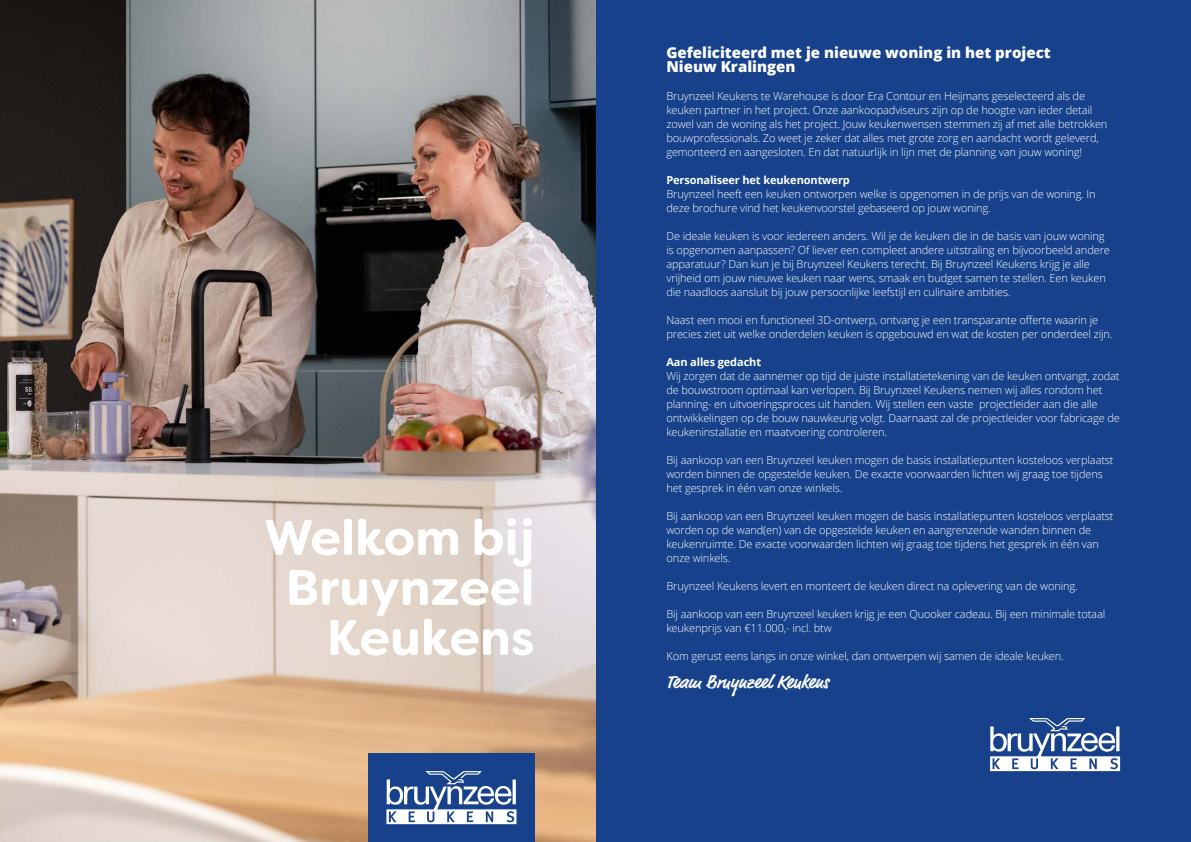
<style>
.page{position:relative;width:1191px;height:842px;background:#fff}
.page>*{position:absolute;margin:0;border:0;box-sizing:border-box;transform-origin:0 0}
.t1{font:700 50px/50px "Filson Soft";color:#fff;text-align:right}
.t2{font:700 19px "Market Pro";color:#fff}
.t3{font:800 15px/14px "Open Sans";color:#fff}
.t4{font:300 11px/14px "Open Sans";letter-spacing:-.01em;color:#fff}
.t5{font:700 11px "Open Sans";letter-spacing:-.01em;color:#fff}
</style>
<div class="page">
<div style="left:595px;top:0;width:596px;height:842px;background:#17428b"></div>
<img style="left:0;top:0;width:595px;height:842px">
<div style="left:368px;top:753px;width:166px;height:89px;background:#17428b"></div>
<svg style="left:386px;top:771px;width:130px;height:53px"></svg>
<svg style="left:990px;top:718px;width:130px;height:53px"></svg>
<h1 class="t1" style="left:264px;top:513px;width:272px">Welkom bij<br>Bruynzeel<br>Keukens</h1>
<h3 class="t3" style="left:666px;top:45px;width:386px">Gefeliciteerd met je nieuwe woning in het project<br>Nieuw Kralingen</h3>
<p class="t4" style="left:666px;top:89px;width:442px">Bruynzeel Keukens te Warehouse is door Era Contour en Heijmans geselecteerd als de keuken partner in het project. Onze aankoopadviseurs zijn op de hoogte van ieder detail zowel van de woning als het project. Jouw keukenwensen stemmen zij af met alle betrokken bouwprofessionals. Zo weet je zeker dat alles met grote zorg en aandacht wordt geleverd, gemonteerd en aangesloten. En dat natuurlijk in lijn met de planning van jouw woning!</p>
<p class="t5" style="left:666px;top:172px;width:185px">Personaliseer het keukenontwerp</p>
<p class="t4" style="left:666px;top:187px;width:431px">Bruynzeel heeft een keuken ontworpen welke is opgenomen in de prijs van de woning. In deze brochure vind het keukenvoorstel gebaseerd op jouw woning.</p>
<p class="t4" style="left:666px;top:229px;width:445px">De ideale keuken is voor iedereen anders. Wil je de keuken die in de basis van jouw woning is opgenomen aanpassen? Of liever een compleet andere uitstraling en bijvoorbeeld andere apparatuur? Dan kun je bij Bruynzeel Keukens terecht. Bij Bruynzeel Keukens krijg je alle vrijheid om jouw nieuwe keuken naar wens, smaak en budget samen te stellen. Een keuken die naadloos aansluit bij jouw persoonlijke leefstijl en culinaire ambities.</p>
<p class="t4" style="left:666px;top:313px;width:447px">Naast een mooi en functioneel 3D-ontwerp, ontvang je een transparante offerte waarin je precies ziet uit welke onderdelen keuken is opgebouwd en wat de kosten per onderdeel zijn.</p>
<p class="t5" style="left:666px;top:354px;width:96px">Aan alles gedacht</p>
<p class="t4" style="left:666px;top:369px;width:455px">Wij zorgen dat de aannemer op tijd de juiste installatietekening van de keuken ontvangt, zodat de bouwstroom optimaal kan verlopen. Bij Bruynzeel Keukens nemen wij alles rondom het planning- en uitvoeringsproces uit handen. Wij stellen een vaste projectleider aan die alle ontwikkelingen op de bouw nauwkeurig volgt. Daarnaast zal de projectleider voor fabricage de keukeninstallatie en maatvoering controleren.</p>
<p class="t4" style="left:666px;top:453px;width:449px">Bij aankoop van een Bruynzeel keuken mogen de basis installatiepunten kosteloos verplaatst worden binnen de opgestelde keuken. De exacte voorwaarden lichten wij graag toe tijdens het gesprek in één van onze winkels.</p>
<p class="t4" style="left:666px;top:509px;width:449px">Bij aankoop van een Bruynzeel keuken mogen de basis installatiepunten kosteloos verplaatst worden op de wand(en) van de opgestelde keuken en aangrenzende wanden binnen de keukenruimte. De exacte voorwaarden lichten wij graag toe tijdens het gesprek in één van onze winkels.</p>
<p class="t4" style="left:666px;top:579px;width:413px">Bruynzeel Keukens levert en monteert de keuken direct na oplevering van de woning.</p>
<p class="t4" style="left:666px;top:607px;width:440px">Bij aankoop van een Bruynzeel keuken krijg je een Quooker cadeau. Bij een minimale totaal keukenprijs van €11.000,- incl. btw</p>
<p class="t4" style="left:666px;top:649px;width:399px">Kom gerust eens langs in onze winkel, dan ontwerpen wij samen de ideale keuken.</p>
<h2 class="t2" style="left:666px;top:669px;width:164px">Team Bruynzeel Keukens</h2>
</div>
